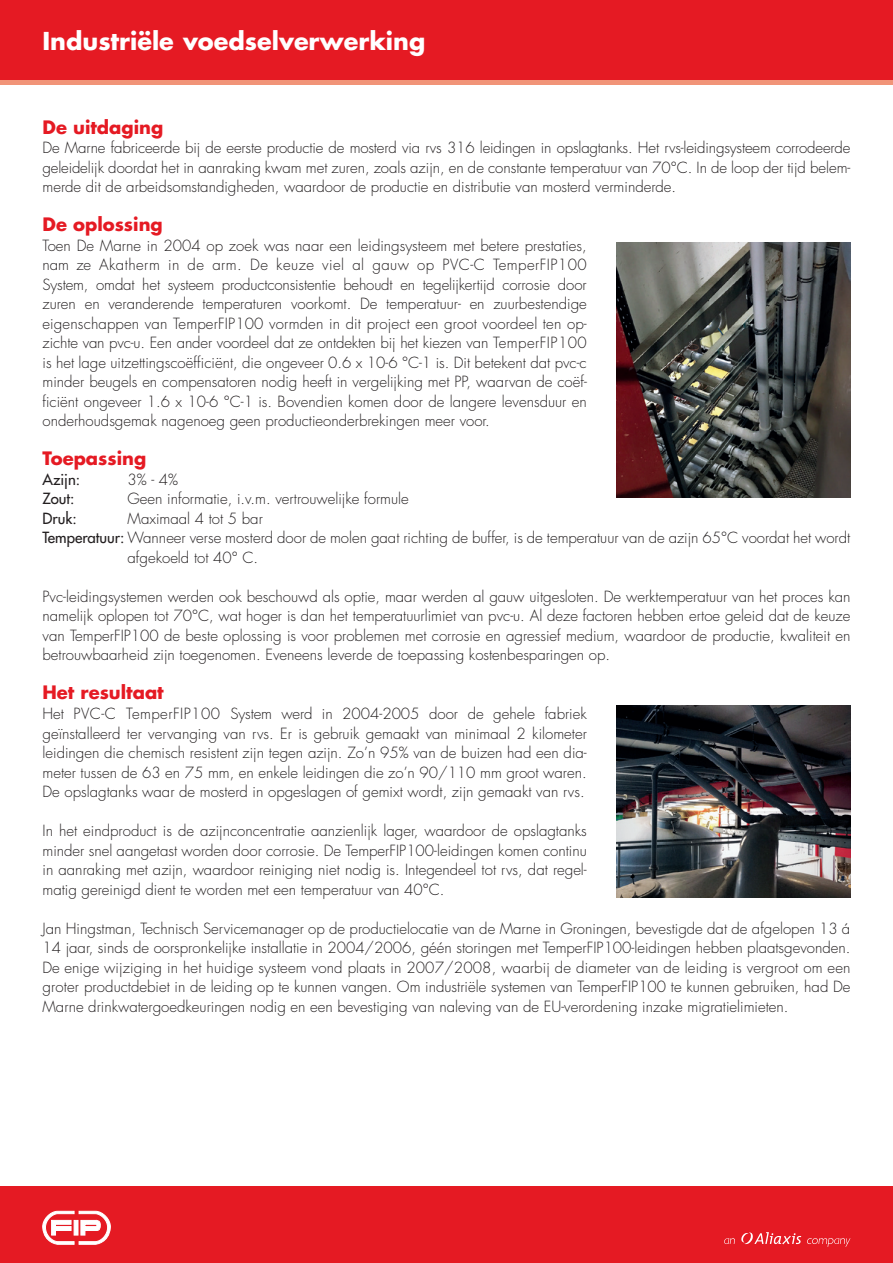
<style>
.page{position:relative;width:893px;height:1263px;background:#fff}
.page>*{position:absolute;margin:0;border:0;box-sizing:border-box;transform-origin:0 0}
.t1{font:700 24px "Futura Std";color:#fff}
.t2{font:700 18px "Futura Std";color:#e51a23}
.t3{font:300 15px/19.5px "Futura Std";color:#231f20;text-align:justify}
.t4{font:500 15px "Futura Std";color:#231f20}
.s1{font-weight:500}
</style>
<div class="page">
<div style="left:0;top:1186px;width:893px;height:77px;background:#e51a23"></div>
<div style="left:0;top:0;width:893px;height:85px;background:#e51a23"></div>
<hr style="left:0;top:81px;width:893px;height:4px;background:#f19478">
<svg style="left:741px;top:1232px;width:60px;height:12px"></svg>
<svg style="left:807px;top:1238px;width:43px;height:9px"></svg>
<svg style="left:724px;top:1238px;width:11px;height:6px"></svg>
<svg style="left:42px;top:1211px;width:69px;height:34px"></svg>
<img style="left:617px;top:242px;width:233px;height:255px">
<img style="left:617px;top:706px;width:233px;height:191px">
<h1 class="t1" style="left:43px;top:25px;width:384px">Industriële voedselverwerking</h1>
<p class="t2" style="left:43px;top:115px;width:122px">De uitdaging</p>
<p class="t3" style="left:43px;top:139px;width:809px">De Marne fabriceerde bij de eerste productie de mosterd via rvs 316 leidingen in opslagtanks. Het rvs-leidingsysteem corrodeerde geleidelijk doordat het in aanraking kwam met zuren, zoals azijn, en de constante temperatuur van 70°C. In de loop der tijd belem&shy;merde dit de arbeidsomstandigheden, waardoor de productie en distributie van mosterd verminderde.</p>
<p class="t2" style="left:43px;top:213px;width:122px">De oplossing</p>
<p class="t3" style="left:43px;top:236px;width:546px">Toen De Marne in 2004 op zoek was naar een leidingsysteem met betere prestaties, nam ze Akatherm in de arm. De keuze viel al gauw op PVC-C TemperFIP100<br>System, omdat het systeem productconsistentie behoudt en tegelijkertijd corrosie door zuren en veranderende temperaturen voorkomt. De temperatuur- en zuurbestendige eigenschappen van TemperFIP100 vormden in dit project een groot voordeel ten op&shy;zichte van pvc-u. Een ander voordeel dat ze ontdekten bij het kiezen van TemperFIP100 is het lage uitzettingscoëfficiënt, die ongeveer 0.6 x 10-6 °C-1 is. Dit betekent dat pvc-c minder beugels en compensatoren nodig heeft in vergelijking met PP, waarvan de coëf&shy;ficiënt ongeveer 1.6 x 10-6 °C-1 is. Bovendien komen door de langere levensduur en onderhoudsgemak nagenoeg geen productieonderbrekingen meer voor.</p>
<p class="t2" style="left:43px;top:447px;width:105px">Toepassing</p>
<p class="t4" style="left:43px;top:470px;width:39px">Azijn:</p>
<p class="t3" style="left:128px;top:470px;width:52px">3% - 4%</p>
<p class="t4" style="left:43px;top:489px;width:33px">Zout:</p>
<p class="t3" style="left:128px;top:490px;width:283px">Geen informatie, i.v.m. vertrouwelijke formule</p>
<p class="t4" style="left:43px;top:509px;width:36px">Druk:</p>
<p class="t3" style="left:128px;top:509px;width:137px">Maximaal 4 tot 5 bar</p>
<p class="t3" style="left:43px;top:529px;width:809px"><span class="s1">Temperatuur:</span> Wanneer verse mosterd door de molen gaat richting de buffer, is de temperatuur van de azijn 65°C voordat het wordt</p>
<p class="t3" style="left:128px;top:548px;width:132px">afgekoeld tot 40° C.</p>
<p class="t3" style="left:43px;top:587px;width:809px">Pvc-leidingsystemen werden ook beschouwd als optie, maar werden al gauw uitgesloten. De werktemperatuur van het proces kan namelijk oplopen tot 70°C, wat hoger is dan het temperatuurlimiet van pvc-u. Al deze factoren hebben ertoe geleid dat de keuze van TemperFIP100 de beste oplossing is voor problemen met corrosie en agressief medium, waardoor de productie, kwaliteit en betrouwbaarheid zijn toegenomen. Eveneens leverde de toepassing kostenbesparingen op.</p>
<p class="t2" style="left:43px;top:681px;width:123px">Het resultaat</p>
<p class="t3" style="left:43px;top:704px;width:546px">Het PVC-C TemperFIP100 System werd in 2004-2005 door de gehele fabriek geïnstalleerd ter vervanging van rvs. Er is gebruik gemaakt van minimaal 2 kilometer leidingen die chemisch resistent zijn tegen azijn. Zo’n 95% van de buizen had een dia&shy;meter tussen de 63 en 75 mm, en enkele leidingen die zo’n 90/110 mm groot waren.<br>De opslagtanks waar de mosterd in opgeslagen of gemixt wordt, zijn gemaakt van rvs.</p>
<p class="t3" style="left:43px;top:821px;width:546px">In het eindproduct is de azijnconcentratie aanzienlijk lager, waardoor de opslagtanks minder snel aangetast worden door corrosie. De TemperFIP100-leidingen komen continu in aanraking met azijn, waardoor reiniging niet nodig is. Integendeel tot rvs, dat regel&shy;matig gereinigd dient te worden met een temperatuur van 40°C.</p>
<p class="t3" style="left:43px;top:919px;width:810px">Jan Hingstman, Technisch Servicemanager op de productielocatie van de Marne in Groningen, bevestigde dat de afgelopen 13 á 14 jaar, sinds de oorspronkelijke installatie in 2004/2006, géén storingen met TemperFIP100-leidingen hebben plaatsgevonden.<br>De enige wijziging in het huidige systeem vond plaats in 2007/2008, waarbij de diameter van de leiding is vergroot om een groter productdebiet in de leiding op te kunnen vangen. Om industriële systemen van TemperFIP100 te kunnen gebruiken, had De Marne drinkwatergoedkeuringen nodig en een bevestiging van naleving van de EU-verordening inzake migratielimieten.</p>
</div>
